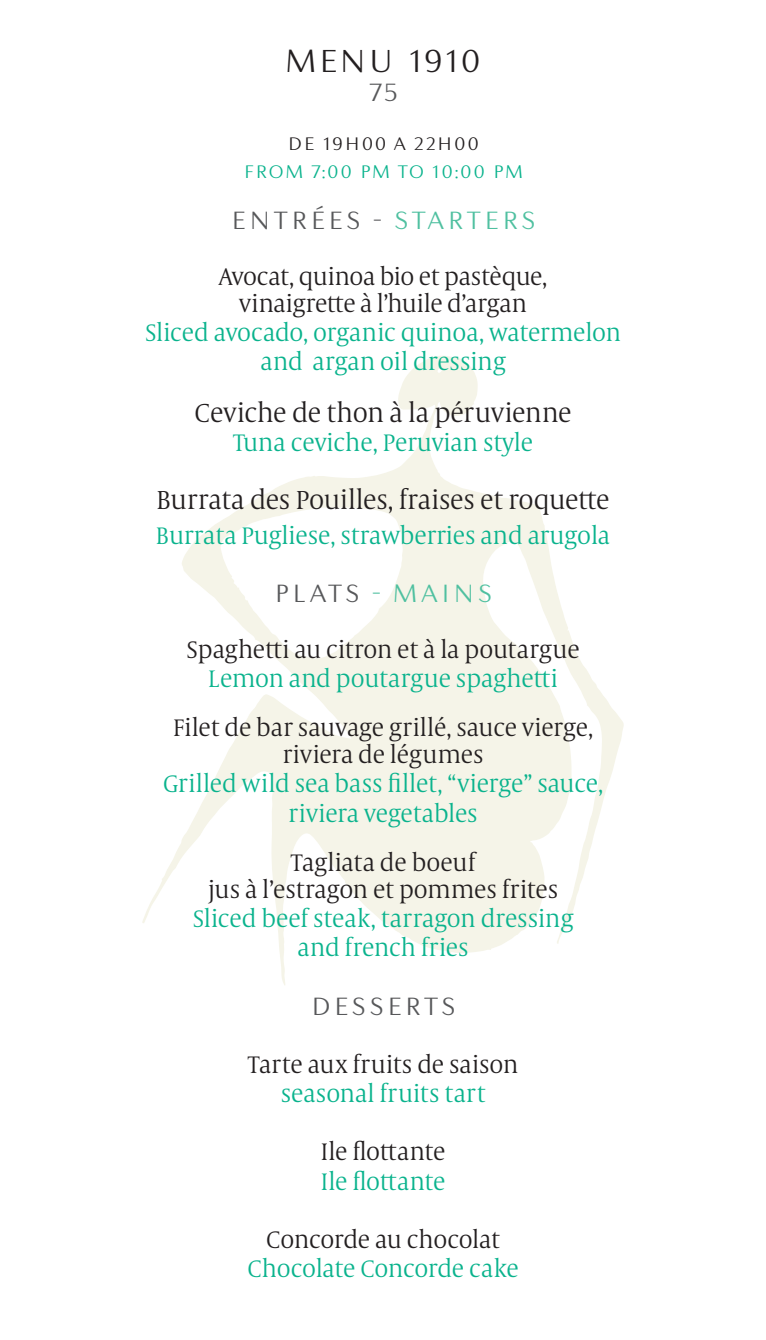
<style>
.page{position:relative;width:766px;height:1340px;background:#fff}
.page>*{position:absolute;margin:0;border:0;box-sizing:border-box;transform-origin:0 0}
.Titre{font:31.5px "The Set";letter-spacing:-.095em;color:#231f20}
.Brass_legal_tc{font:27px "Capitolium Head 2 Lt";letter-spacing:-.01em;color:#231f20}
.StG-dej_tc{font:24.75px/29.2px "Capitolium Head 2 Lt";color:#0ab38d;text-align:center}
.StG-dej_tc-2{font:24.75px/27px "Capitolium Head 2 Lt";letter-spacing:-.005em;color:#231f20;text-align:center}
.Brass_legal_tc-2{font:24.75px "Capitolium Head 2 Lt";color:#0ab38d}
.Brass_legal_tc-3{font:24.75px "The Set";letter-spacing:-.02em;color:#57585a}
.Brass_legal_tc-4{font:24.75px "The Set";letter-spacing:-.025em;color:#4fc0a0}
.Titre-2{font:24.75px "The Set";color:#57585a}
.Titre-3{font:18px "The Set";letter-spacing:-.05em;color:#0ab38d}
.Titre-4{font:18px "The Set";letter-spacing:-.06em;color:#231f20}
.s1{color:#4fc0a0}
.s2{color:#231f20}
.s3{color:#57585a}
.s4{color:#0ab38d}
</style>
<div class="page">
<svg style="left:142px;top:356px;width:482px;height:629px"></svg>
<p class="Titre" style="left:283px;top:42px;width:200px">MENU 1910</p>
<p class="Titre-2" style="left:367px;top:78px;width:33px">75</p>
<p class="Titre-4" style="left:286px;top:133px;width:195px">DE 19H00 A 22H00</p>
<p class="Titre-3" style="left:242px;top:161px;width:283px">FROM 7:00 PM TO 10:00 PM</p>
<p class="Brass_legal_tc-3" style="left:229px;top:206px;width:310px">ENTRÉES - <span class="s1">STARTERS</span></p>
<p class="StG-dej_tc-2" style="left:219px;top:261px;width:330px">Avocat, quinoa bio et pastèque,</p>
<p class="StG-dej_tc" style="left:145px;top:287px;width:477px"><span class="s2">vinaigrette à l’huile d’argan<br></span>Sliced avocado, organic quinoa, watermelon and argan oil dressing</p>
<p class="Brass_legal_tc" style="left:194px;top:392px;width:378px">Ceviche de thon à la péruvienne</p>
<p class="Brass_legal_tc-2" style="left:233px;top:424px;width:301px">Tuna ceviche, Peruvian style</p>
<p class="Brass_legal_tc" style="left:156px;top:479px;width:454px">Burrata des Pouilles, fraises et roquette</p>
<p class="Brass_legal_tc-2" style="left:156px;top:517px;width:455px">Burrata Pugliese, strawberries and arugola</p>
<p class="Brass_legal_tc-4" style="left:272px;top:579px;width:223px"><span class="s3">PLATS</span> - MAINS</p>
<p class="StG-dej_tc-2" style="left:186px;top:634px;width:394px">Spaghetti au citron et à la poutargue</p>
<p class="StG-dej_tc" style="left:208px;top:662px;width:351px">Lemon and poutargue spaghetti</p>
<p class="StG-dej_tc-2" style="left:173px;top:712px;width:421px">Filet de bar sauvage grillé, sauce vierge, riviera de légumes</p>
<p class="StG-dej_tc" style="left:163px;top:767px;width:441px">Grilled wild sea bass fillet, “vierge” sauce,</p>
<p class="StG-dej_tc" style="left:288px;top:796px;width:190px">riviera vegetables</p>
<p class="StG-dej_tc-2" style="left:208px;top:847px;width:351px">Tagliata de boeuf<br>jus à l’estragon et pommes frites</p>
<p class="StG-dej_tc" style="left:193px;top:902px;width:382px">Sliced beef steak, tarragon dressing</p>
<p class="StG-dej_tc" style="left:297px;top:931px;width:172px">and french fries</p>
<p class="Brass_legal_tc-3" style="left:308px;top:991px;width:150px">DESSERTS</p>
<p class="StG-dej_tc-2" style="left:248px;top:1048px;width:272px">Tarte aux fruits de saison</p>
<p class="StG-dej_tc" style="left:280px;top:1077px;width:206px">seasonal fruits tart</p>
<p class="StG-dej_tc-2" style="left:321px;top:1135px;width:126px;line-height:29.2px;text-align:left">Ile flottante<br><span class="s4">Ile flottante</span></p>
<p class="StG-dej_tc-2" style="left:266px;top:1224px;width:235px">Concorde au chocolat</p>
<p class="StG-dej_tc" style="left:247px;top:1252px;width:273px">Chocolate Concorde cake</p>
</div>
